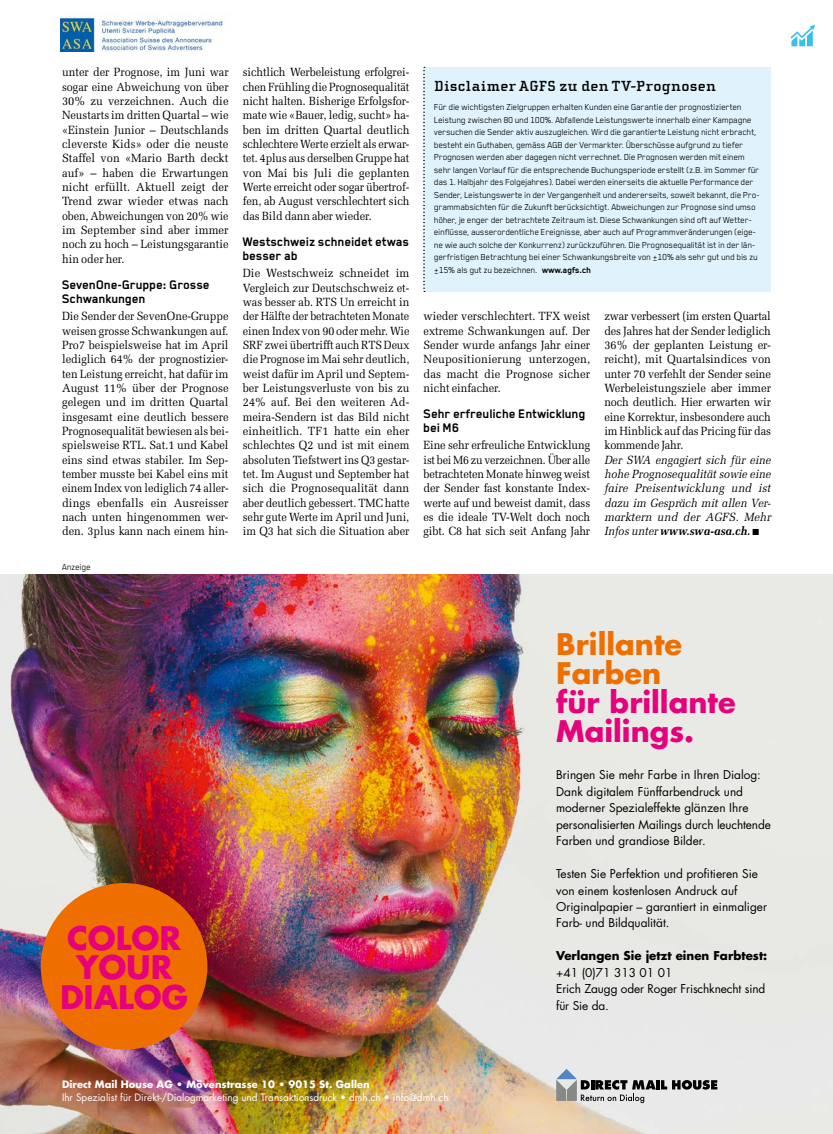
<style>
.page{position:relative;width:833px;height:1134px;background:#fff}
.page>*{position:absolute;margin:0;border:0;box-sizing:border-box;transform-origin:0 0}
.t1{font:700 31.62px/29.8px "Futura Std";letter-spacing:-.005em;color:#e6007c;text-align:center}
.t2{font:700 29px/29px "Futura Std";color:#e6007c}
.t3{font:700 29px/29px "Futura Std";color:#ef6e00}
.t4{font:700 15px "Cholla Slab OT";letter-spacing:.03em;color:#000}
.t5{font:700 14.38px/13.8px "Blender Pro";letter-spacing:-.005em;color:#000}
.t6{font:11.88px/14.4px "Melior LT Std";color:#000;text-align:justify;scale:.92 1}
.t7{font:11.88px/14.4px "Melior LT Std";color:#000;text-align:justify;scale:.94 1}
.t8{font:11.88px/16.5px "Futura Std";color:#000}
.t9{font:italic 11.88px/14.4px "Melior LT Std";letter-spacing:.005em;color:#000;text-align:justify;scale:.92 1}
.t10{font:700 11.88px "Futura Std";color:#000}
.t11{font:10px/12.5px "Blender Pro";letter-spacing:-.015em;color:#000}
.t12{font:10px "Futura Std";color:#fff}
.t13{font:700 10px "Futura Std";color:#fff}
.s1{font-weight:700}
</style>
<div class="page">
<img style="left:61px;top:13px;width:163px;height:39px">
<svg style="left:790px;top:25px;width:25px;height:21px"></svg>
<div style="left:423px;top:67px;width:348px;height:224px;background:#e0f3fc"></div>
<svg style="left:423px;top:67px;width:2px;height:225px"></svg>
<img style="left:0;top:575px;width:833px;height:559px">
<div style="left:41px;top:883px;width:166px;height:167px;background:#ef6e00;border-radius:50%"></div>
<svg style="left:556px;top:1069px;width:161px;height:34px"></svg>
<svg style="left:12px;top:1113px;width:7px;height:21px"></svg>
<p class="t6" style="left:62px;top:65px;width:183px">unter der Prognose, im Juni war sogar eine Abweichung von über 30% zu verzeichnen. Auch die Neustarts im dritten Quartal – wie «Einstein Junior – Deutschlands cleverste Kids» oder die neuste Staffel von «Mario Barth deckt auf» – haben die Erwartungen nicht erfüllt. Aktuell zeigt der Trend zwar wieder etwas nach oben, Abweichungen von 20% wie im September sind aber immer noch zu hoch – Leistungsgarantie hin oder her.</p>
<p class="t5" style="left:62px;top:278px;width:149px">SevenOne-Gruppe: Grosse<br>Schwankungen</p>
<p class="t6" style="left:62px;top:309px;width:183px">Die Sender der SevenOne-Gruppe weisen grosse Schwankungen auf.<br>Pro7 beispielsweise hat im April lediglich 64% der prognostizier&shy;ten Leistung erreicht, hat dafür im August 11% über der Prognose gelegen und im dritten Quartal insgesamt eine deutlich bessere Prognosequalität bewiesen als bei&shy;spielsweise RTL. Sat.1 und Kabel eins sind etwas stabiler. Im Sep&shy;tember musste bei Kabel eins mit einem Index von lediglich 74 aller&shy;dings ebenfalls ein Ausreisser nach unten hingenommen wer&shy;den. 3plus kann nach einem hin-</p>
<p class="t11" style="left:62px;top:561px;width:31px">Anzeige</p>
<p class="t6" style="left:243px;top:65px;width:183px">sichtlich Werbeleistung erfolgrei&shy;chen Frühling die Prognosequalität nicht halten. Bisherige Erfolgsfor&shy;mate wie «Bauer, ledig, sucht» ha&shy;ben im dritten Quartal deutlich schlechtere Werte erzielt als erwar&shy;tet. 4plus aus derselben Gruppe hat von Mai bis Juli die geplanten Werte erreicht oder sogar übertrof&shy;fen, ab August verschlechtert sich das Bild dann aber wieder.</p>
<p class="t5" style="left:243px;top:234px;width:168px">Westschweiz schneidet etwas besser ab</p>
<p class="t7" style="left:243px;top:266px;width:179px">Die Westschweiz schneidet im Vergleich zur Deutschschweiz et&shy;was besser ab. RTS Un erreicht in der Hälfte der betrachteten Monate einen Index von 90 oder mehr. Wie SRF zwei übertrifft auch RTS Deux die Prognose im Mai sehr deutlich, weist dafür im April und Septem&shy;ber Leistungsverluste von bis zu 24% auf. Bei den weiteren Ad&shy;meira-Sendern ist das Bild nicht einheitlich. TF1 hatte ein eher schlechtes Q2 und ist mit einem absoluten Tiefstwert ins Q3 gestar&shy;tet. Im August und September hat sich die Prognosequalität dann aber deutlich gebessert. TMC hatte sehr gute Werte im April und Juni, im Q3 hat sich die Situation aber</p>
<p class="t4" style="left:434px;top:78px;width:283px">Disclaimer AGFS zu den TV-Prognosen</p>
<p class="t11" style="left:434px;top:101px;width:327px">Für die wichtigsten Zielgruppen erhalten Kunden eine Garantie der prognostizierten Leistung zwischen 80 und 100%. Abfallende Leistungswerte innerhalb einer Kampagne versuchen die Sender aktiv auszugleichen. Wird die garantierte Leistung nicht erbracht, besteht ein Guthaben, gemäss AGB der Vermarkter. Überschüsse aufgrund zu tiefer Prognosen werden aber dagegen nicht verrechnet. Die Prognosen werden mit einem sehr langen Vorlauf für die entsprechende Buchungsperiode erstellt (z.B. im Sommer für das 1. Halbjahr des Folgejahres). Dabei werden einerseits die aktuelle Performance der Sender, Leistungswerte in der Vergangenheit und andererseits, soweit bekannt, die Pro&shy;grammabsichten für die Zukunft berücksichtigt. Abweichungen zur Prognose sind umso höher, je enger der betrachtete Zeitraum ist. Diese Schwankungen sind oft auf Wetter&shy;einflüsse, ausserordentliche Ereignisse, aber auch auf Programmveränderungen (eige&shy;ne wie auch solche der Konkurrenz) zurückzuführen. Die Prognosequalität ist in der län&shy;gerfristigen Betrachtung bei einer Schwankungsbreite von ±10% als sehr gut und bis zu ±15% als gut zu bezeichnen. <span class="s1">www.agfs.ch</span></p>
<p class="t6" style="left:423px;top:309px;width:183px">wieder verschlechtert. TFX weist extreme Schwankungen auf. Der Sender wurde anfangs Jahr einer Neupositionierung unterzogen, das macht die Prognose sicher nicht einfacher.</p>
<p class="t5" style="left:423px;top:407px;width:164px">Sehr erfreuliche Entwicklung bei M6</p>
<p class="t6" style="left:423px;top:438px;width:183px">Eine sehr erfreuliche Entwicklung ist bei M6 zu verzeichnen. Über alle betrachteten Monate hinweg weist der Sender fast konstante Index&shy;werte auf und beweist damit, dass es die ideale TV-Welt doch noch gibt. C8 hat sich seit Anfang Jahr</p>
<p class="t6" style="left:604px;top:309px;width:183px">zwar verbessert (im ersten Quartal des Jahres hat der Sender lediglich 36% der geplanten Leistung er&shy;reicht), mit Quartalsindices von unter 70 verfehlt der Sender seine Werbeleistungsziele aber immer noch deutlich. Hier erwarten wir eine Korrektur, insbesondere auch im Hinblick auf das Pricing für das kommende Jahr.</p>
<p class="t9" style="left:604px;top:452px;width:183px">Der SWA engagiert sich für eine hohe Prognosequalität sowie eine faire Preisentwicklung und ist dazu im Gespräch mit allen Ver&shy;marktern und der AGFS. Mehr Infos unter <span class="s1">www.swa-asa.ch.</span> ■</p>
<h1 class="t1" style="left:60px;top:922px;width:130px">COLOR<br>YOUR<br>DIALOG</h1>
<h2 class="t3" style="left:556px;top:630px;width:127px">Brillante<br>Farben</h2>
<h2 class="t2" style="left:556px;top:687px;width:181px">für brillante<br>Mailings.</h2>
<p class="t8" style="left:556px;top:767px;width:216px">Bringen Sie mehr Farbe in Ihren Dialog:<br>Dank digitalem Fünffarbendruck und moderner Spezialeffekte glänzen Ihre personalisierten Mailings durch leuchtende Farben und grandiose Bilder.</p>
<p class="t8" style="left:556px;top:865px;width:212px">Testen Sie Perfektion und profitieren Sie von einem kostenlosen Andruck auf Originalpapier – garantiert in einmaliger Farb- und Bildqualität.</p>
<p class="t10" style="left:556px;top:948px;width:213px">Verlangen Sie jetzt einen Farbtest:</p>
<p class="t8" style="left:556px;top:964px;width:211px">+41 (0)71 313 01 01<br>Erich Zaugg oder Roger Frischknecht sind für Sie da.</p>
<p class="t13" style="left:62px;top:1078px;width:309px">Direct Mail House AG • Mövenstrasse 10 • 9015 St. Gallen</p>
<p class="t12" style="left:62px;top:1091px;width:388px">Ihr Spezialist für Direkt-/Dialogmarketing und Transaktionsdruck • dmh.ch • info@dmh.ch</p>
</div>
